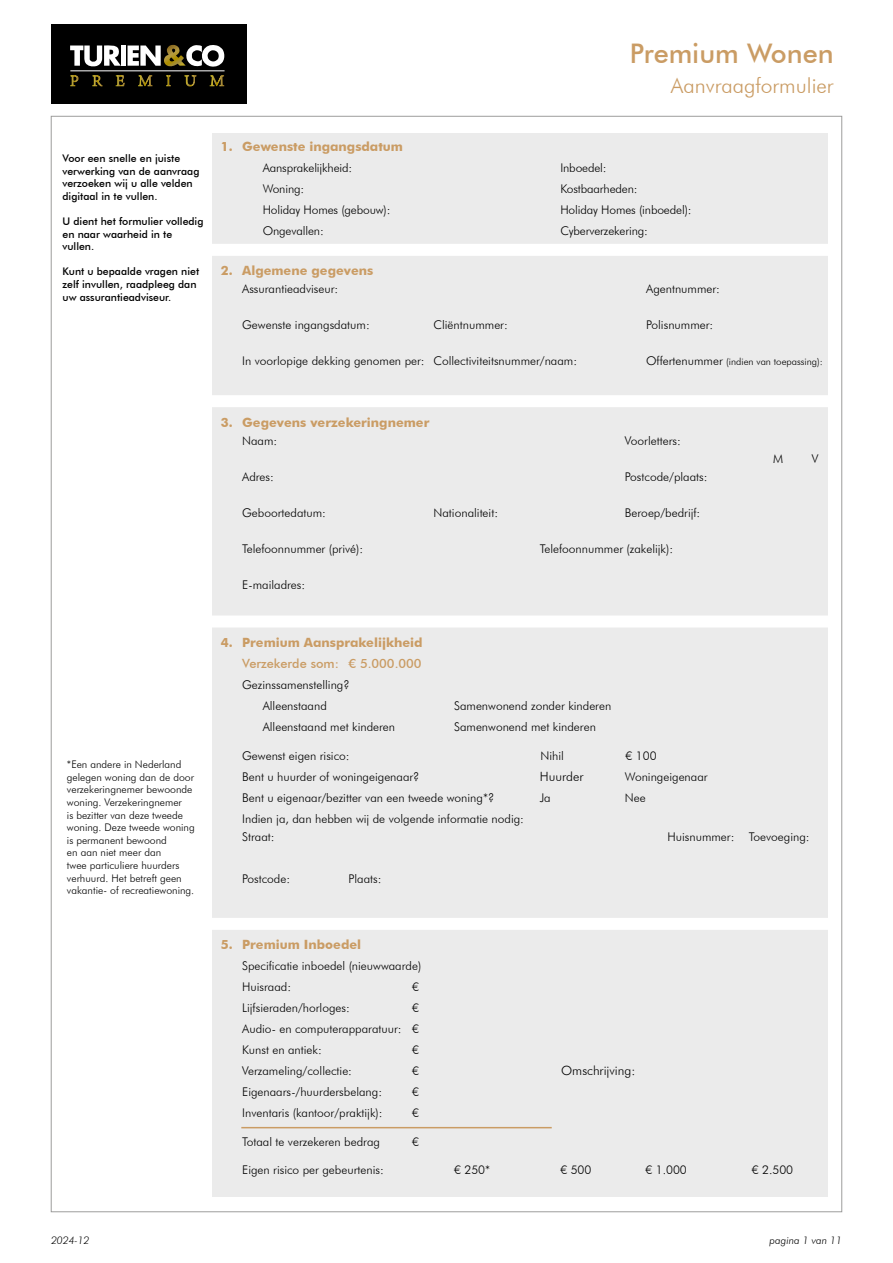
<style>
.page{position:relative;width:893px;height:1263px;background:#fff}
.page>*{position:absolute;margin:0;border:0;box-sizing:border-box;transform-origin:0 0}
.t1{font:500 27px "Futura BT";color:#ca9c64}
.t2{font:300 21px "Futura BT";color:#ca9c64}
.t3{font:700 12.75px "Futura BT";color:#ca9c64}
.t4{font:500 12.75px "Futura BT";color:#ca9c64}
.t5{font:300 12.75px "Futura BT";color:#000}
.t6{font:300 12px/21px "Futura BT";color:#000}
.t7{font:300 10.5px/12.6px "Futura BT";color:#000}
.t8{font:500 10.5px/12.6px "Futura BT";color:#000}
.t9{font:italic 300 10.5px "Futura BT";color:#000}
.t10{font:300 9.75px "Futura BT";color:#000}
.s1{font-size:12px}
</style>
<div class="page">
<div style="left:212px;top:133px;width:616px;height:1063px;background:#ebebeb"></div>
<div style="left:51px;top:24px;width:195px;height:80px;background:#000"></div>
<hr style="left:70px;top:71px;width:155px;height:1px;background:#fff">
<svg style="left:70px;top:44px;width:154px;height:43px"></svg>
<div style="left:208px;top:244px;width:623px;height:12px;background:#fff"></div>
<div style="left:208px;top:395px;width:623px;height:12px;background:#fff"></div>
<div style="left:208px;top:615px;width:623px;height:12px;background:#fff"></div>
<div style="left:208px;top:918px;width:623px;height:12px;background:#fff"></div>
<hr style="left:241px;top:1127px;width:311px;height:1px;background:#ca9c64">
<p class="t8" style="left:63px;top:152px;width:138px">Voor een snelle en juiste verwerking van de aanvraag verzoeken wij u alle velden digitaal in te vullen.</p>
<p class="t8" style="left:63px;top:215px;width:143px">U dient het formulier volledig en naar waarheid in te vullen.</p>
<p class="t8" style="left:63px;top:265px;width:138px">Kunt u bepaalde vragen niet zelf invullen, raadpleeg dan uw assurantieadviseur.</p>
<h1 class="t1" style="left:630px;top:37px;width:205px">Premium Wonen</h1>
<h2 class="t2" style="left:671px;top:73px;width:164px">Aanvraagformulier</h2>
<p class="t3" style="left:221px;top:139px;width:184px">1. Gewenste ingangsdatum</p>
<p class="t6" style="left:263px;top:157px;width:91px">Aansprakelijkheid:</p>
<p class="t6" style="left:560px;top:157px;width:48px">Inboedel:</p>
<p class="t6" style="left:263px;top:178px;width:43px">Woning:</p>
<p class="t6" style="left:560px;top:178px;width:79px">Kostbaarheden:</p>
<p class="t6" style="left:263px;top:199px;width:129px">Holiday Homes (gebouw):</p>
<p class="t6" style="left:560px;top:199px;width:133px">Holiday Homes (inboedel):</p>
<p class="t6" style="left:263px;top:220px;width:63px">Ongevallen:</p>
<p class="t6" style="left:560px;top:220px;width:89px">Cyberverzekering:</p>
<p class="t3" style="left:221px;top:263px;width:154px">2. Algemene gegevens</p>
<p class="t6" style="left:242px;top:279px;width:98px">Assurantieadviseur:</p>
<p class="t6" style="left:646px;top:279px;width:75px">Agentnummer:</p>
<p class="t6" style="left:242px;top:315px;width:129px">Gewenste ingangsdatum:</p>
<p class="t6" style="left:434px;top:315px;width:76px">Cliëntnummer:</p>
<p class="t6" style="left:646px;top:315px;width:69px">Polisnummer:</p>
<p class="t6" style="left:242px;top:351px;width:336px">In voorlopige dekking genomen per: Collectiviteitsnummer/naam:</p>
<p class="t10" style="left:646px;top:356px;width:178px"><span class="s1">Offertenummer</span> (indien van toepassing):</p>
<p class="t7" style="left:67px;top:758px;width:129px">*Een andere in Nederland gelegen woning dan de door verzekeringnemer bewoonde woning. Verzekeringnemer<br>is bezitter van deze tweede woning. Deze tweede woning is permanent bewoond<br>en aan niet meer dan<br>twee particuliere huurders verhuurd. Het betreft geen vakantie- of recreatiewoning.</p>
<p class="t3" style="left:221px;top:414px;width:210px">3. Gegevens verzekeringnemer</p>
<p class="t6" style="left:242px;top:430px;width:37px">Naam:</p>
<p class="t6" style="left:625px;top:430px;width:57px">Voorletters:</p>
<p class="t6" style="left:242px;top:466px;width:33px">Adres:</p>
<p class="t6" style="left:625px;top:466px;width:84px">Postcode/plaats:</p>
<p class="t6" style="left:242px;top:502px;width:85px">Geboortedatum:</p>
<p class="t6" style="left:434px;top:502px;width:66px">Nationaliteit:</p>
<p class="t6" style="left:625px;top:502px;width:77px">Beroep/bedrijf:</p>
<p class="t6" style="left:242px;top:538px;width:123px">Telefoonnummer (privé):</p>
<p class="t6" style="left:540px;top:538px;width:135px">Telefoonnummer (zakelijk):</p>
<p class="t6" style="left:242px;top:574px;width:65px">E-mailadres:</p>
<p class="t3" style="left:221px;top:635px;width:203px">4. Premium Aansprakelijkheid</p>
<p class="t4" style="left:242px;top:656px;width:181px">Verzekerde som: € 5.000.000</p>
<p class="t6" style="left:242px;top:674px;width:109px;text-align:center">Gezinssamenstelling?<br>Alleenstaand</p>
<p class="t6" style="left:454px;top:695px;width:159px">Samenwonend zonder kinderen</p>
<p class="t6" style="left:773px;top:448px;width:12px">M</p>
<p class="t6" style="left:812px;top:448px;width:8px">V</p>
<p class="t6" style="left:263px;top:716px;width:134px">Alleenstaand met kinderen</p>
<p class="t6" style="left:454px;top:716px;width:143px">Samenwonend met kinderen</p>
<p class="t6" style="left:242px;top:745px;width:109px">Gewenst eigen risico:</p>
<p class="t6" style="left:540px;top:745px;width:25px">Nihil</p>
<p class="t6" style="left:625px;top:745px;width:33px">€ 100</p>
<p class="t6" style="left:242px;top:766px;width:179px">Bent u huurder of woningeigenaar?</p>
<p class="t5" style="left:540px;top:768px;width:45px">Huurder</p>
<p class="t6" style="left:625px;top:766px;width:84px">Woningeigenaar</p>
<p class="t6" style="left:242px;top:787px;width:253px">Bent u eigenaar/bezitter van een tweede woning*?</p>
<p class="t6" style="left:540px;top:787px;width:12px">Ja</p>
<p class="t6" style="left:625px;top:787px;width:22px">Nee</p>
<p class="t6" style="left:242px;top:809px;width:283px;line-height:18px">Indien ja, dan hebben wij de volgende informatie nodig:<br>Straat:</p>
<p class="t6" style="left:667px;top:826px;width:144px">Huisnummer: Toevoeging:</p>
<p class="t6" style="left:242px;top:868px;width:49px">Postcode:</p>
<p class="t6" style="left:348px;top:868px;width:35px">Plaats:</p>
<p class="t3" style="left:221px;top:937px;width:142px">5. Premium Inboedel</p>
<p class="t6" style="left:242px;top:955px;width:181px">Specificatie inboedel (nieuwwaarde)<br>Huisraad:</p>
<p class="t6" style="left:412px;top:976px;width:8px">€</p>
<p class="t6" style="left:242px;top:997px;width:109px">Lijfsieraden/horloges:</p>
<p class="t6" style="left:242px;top:997px;width:178px;text-align:justify;text-indent:170px">€ Audio- en computerapparatuur: € Kunst en antiek:</p>
<p class="t6" style="left:412px;top:1039px;width:8px">€</p>
<p class="t6" style="left:242px;top:1060px;width:111px">Verzameling/collectie:</p>
<p class="t6" style="left:412px;top:1060px;width:8px">€</p>
<p class="t5" style="left:561px;top:1063px;width:76px">Omschrijving:</p>
<p class="t6" style="left:242px;top:1081px;width:141px">Eigenaars-/huurdersbelang:</p>
<p class="t6" style="left:412px;top:1081px;width:8px">€</p>
<p class="t6" style="left:242px;top:1102px;width:142px">Inventaris (kantoor/praktijk):</p>
<p class="t6" style="left:412px;top:1102px;width:8px">€</p>
<p class="t6" style="left:242px;top:1131px;width:139px">Totaal te verzekeren bedrag</p>
<p class="t6" style="left:412px;top:1131px;width:8px">€</p>
<p class="t6" style="left:242px;top:1159px;width:143px">Eigen risico per gebeurtenis:</p>
<p class="t6" style="left:454px;top:1159px;width:38px">€ 250*</p>
<p class="t6" style="left:560px;top:1159px;width:33px">€ 500</p>
<p class="t6" style="left:645px;top:1159px;width:43px">€ 1.000</p>
<p class="t6" style="left:752px;top:1159px;width:43px">€ 2.500</p>
<p class="t9" style="left:51px;top:1234px;width:40px">2024-12</p>
<p class="t9" style="left:770px;top:1234px;width:74px">pagina 1 van 11</p>
</div>
